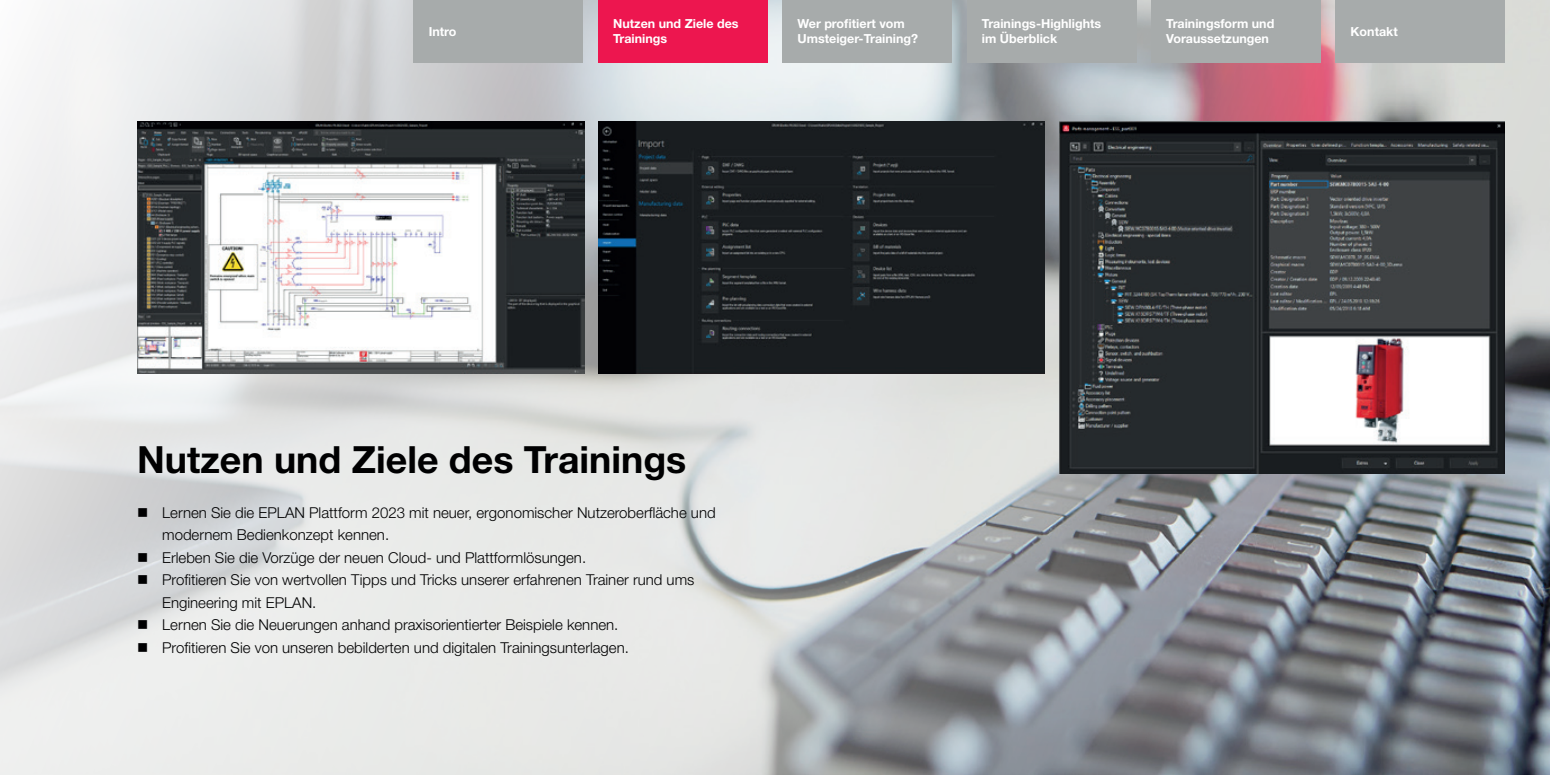
<style>
.page{position:relative;width:1550px;height:775px;background:#fff}
.page>*{position:absolute;margin:0;border:0;box-sizing:border-box;transform-origin:0 0}
.t1{font:700 37.5px "Helvetica Neue LT Pro";color:#000001}
.t2{font:300 15px/22.5px "Helvetica Neue LT Pro";color:#000001}
.t3{font:700 12.5px/15px "Helvetica Neue LT Pro";color:#fff}
</style>
<div class="page">
<img style="left:0;top:0;width:1550px;height:775px">
<div style="left:598px;top:0;width:169px;height:62px;background:#ed164f"></div>
<div style="left:782px;top:0;width:170px;height:62px;background:#a7abab"></div>
<div style="left:967px;top:0;width:169px;height:62px;background:#a7abab"></div>
<div style="left:1151px;top:0;width:170px;height:62px;background:#a7abab"></div>
<div style="left:1336px;top:0;width:169px;height:62px;background:#a7abab"></div>
<div style="left:414px;top:0;width:169px;height:62px;background:#a7abab"></div>
<img style="left:137px;top:122px;width:448px;height:251px">
<img style="left:598px;top:122px;width:446px;height:252px">
<img style="left:1059px;top:122px;width:446px;height:351px">
<p class="t3" style="left:613px;top:16px;width:127px">Nutzen und Ziele des<br>Trainings</p>
<p class="t3" style="left:798px;top:16px;width:122px">Wer profitiert vom<br>Umsteiger-Training?</p>
<p class="t3" style="left:982px;top:16px;width:121px">Trainings-Highlights im Überblick</p>
<p class="t3" style="left:1166px;top:16px;width:110px">Trainingsform und<br>Voraussetzungen</p>
<p class="t3" style="left:429px;top:23px;width:29px">Intro</p>
<p class="t3" style="left:1351px;top:23px;width:49px">Kontakt</p>
<h1 class="t1" style="left:137px;top:436px;width:551px">Nutzen und Ziele des Trainings</h1>
<p class="t2" style="left:162px;top:501px;width:555px;text-indent:-25px">■ Lernen Sie die EPLAN Plattform 2023 mit neuer, ergonomischer Nutzeroberfläche und modernem Bedienkonzept kennen.</p>
<p class="t2" style="left:137px;top:546px;width:451px">■ Erleben Sie die Vorzüge der neuen Cloud- und Plattformlösungen.</p>
<p class="t2" style="left:162px;top:568px;width:534px;text-indent:-25px">■ Profitieren Sie von wertvollen Tipps und Tricks unserer erfahrenen Trainer rund ums<br>Engineering mit EPLAN.</p>
<p class="t2" style="left:137px;top:613px;width:483px">■ Lernen Sie die Neuerungen anhand praxisorientierter Beispiele kennen.</p>
<p class="t2" style="left:137px;top:636px;width:493px">■ Profitieren Sie von unseren bebilderten und digitalen Trainingsunterlagen.</p>
</div>
